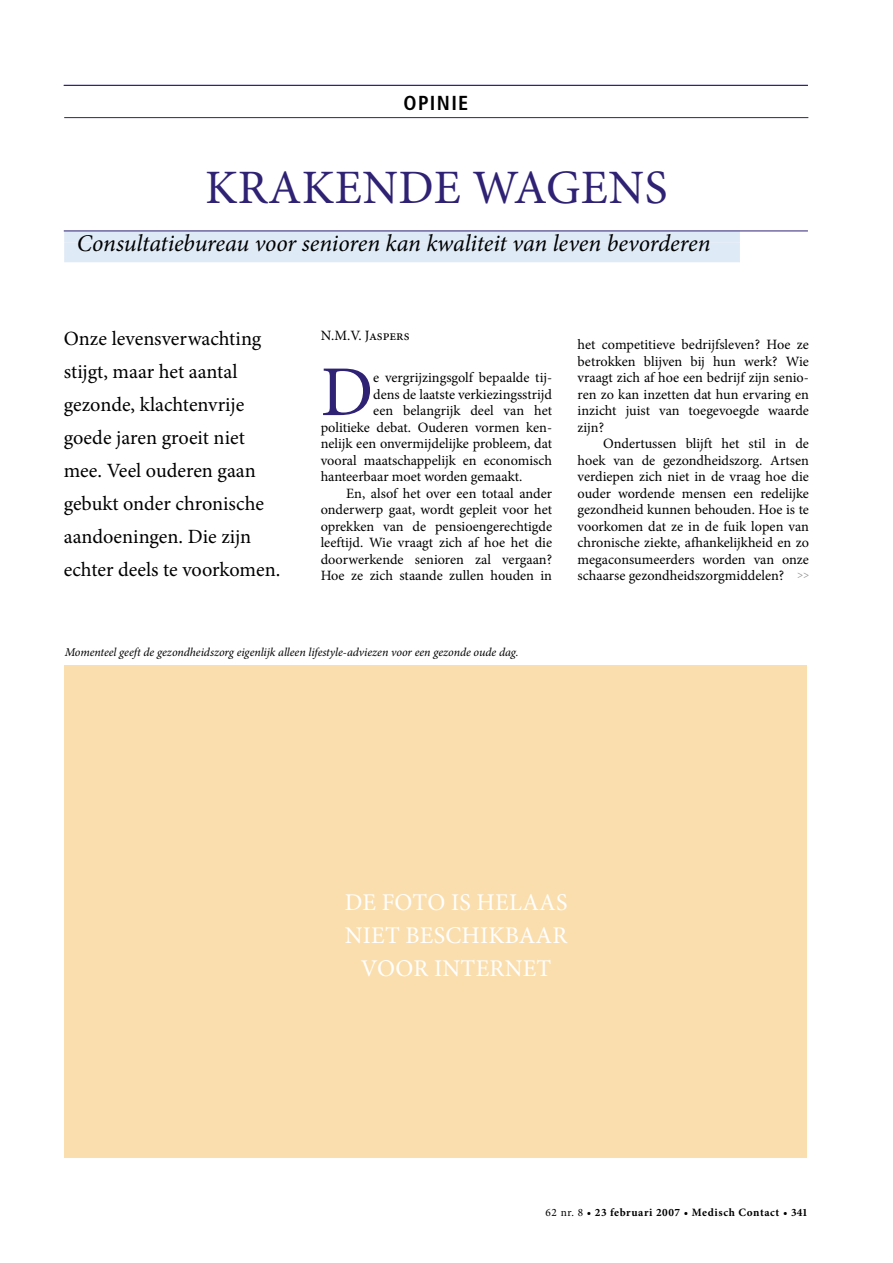
<style>
.page{position:relative;width:893px;height:1263px;background:#fff}
.page>*{position:absolute;margin:0;border:0;box-sizing:border-box;transform-origin:0 0}
.t1{font:71.55px "Minion Pro";color:#2f2274}
.t2{font:48px "Minion Pro";letter-spacing:.01em;color:#2f2274}
.t3{font:italic 24px "Minion Pro";letter-spacing:-.01em;color:#000}
.t4{font:24px "Minion Pro";letter-spacing:.01em;color:#fff}
.t5{font:20.25px/33px "Minion Pro";letter-spacing:-.005em;color:#000}
.t6{font:700 condensed 20.25px "Frutiger";letter-spacing:.065em;color:#000}
.t7{font:14.25px/16.5px "Minion Pro";letter-spacing:-.005em;color:#000;text-align:justify}
.t8{font:italic 12px "Minion Pro";letter-spacing:-.005em;color:#000}
.t9{font:700 11.25px "Minion Pro";letter-spacing:.05em;color:#000}
.s1{font-weight:400}
</style>
<div class="page">
<hr style="left:64px;top:85px;width:744px;height:1px;background:#2f2274">
<div style="left:64px;top:230px;width:676px;height:12px;background:#dfeaf7"></div>
<div style="left:64px;top:242px;width:676px;height:20px;background:#dfeaf7"></div>
<hr style="left:64px;top:231px;width:744px;height:1px;background:#2f2274">
<hr style="left:64px;top:117px;width:744px;height:1px;background:#2f2274">
<div style="left:64px;top:665px;width:743px;height:492px;background:#fbdeae"></div>
<h3 class="t6" style="left:403px;top:91px;width:66px">OPINIE</h3>
<h2 class="t2" style="left:205px;top:155px;width:464px">Krakende wagens</h2>
<h3 class="t3" style="left:77px;top:227px;width:635px">Consultatiebureau voor senioren kan kwaliteit van leven bevorderen</h3>
<h3 class="t5" style="left:64px;top:322px;width:218px">Onze levensverwachting stijgt, maar het aantal gezonde, klachtenvrije goede jaren groeit niet mee. Veel ouderen gaan gebukt onder chronische aandoeningen. Die zijn echter deels te voorkomen.</h3>
<p class="t7" style="left:321px;top:328px;width:90px">N.M.V. Jaspers</p>
<h1 class="t1" style="left:321px;top:344px;width:48px">D</h1>
<p class="t7" style="left:373px;top:369px;width:180px">e vergrijzingsgolf bepaalde tij-</p>
<p class="t7" style="left:373px;top:386px;width:180px">dens de laatste verkiezingsstrijd</p>
<p class="t7" style="left:373px;top:402px;width:180px">een belangrijk deel van het</p>
<p class="t7" style="left:321px;top:419px;width:233px">politieke debat. Ouderen vormen ken-</p>
<p class="t7" style="left:321px;top:435px;width:233px">nelijk een onvermijdelijke probleem, dat</p>
<p class="t7" style="left:321px;top:452px;width:233px">vooral maatschappelijk en economisch</p>
<p class="t7" style="left:321px;top:468px;width:203px">hanteerbaar moet worden gemaakt.</p>
<p class="t7" style="left:346px;top:485px;width:207px">En, alsof het over een totaal ander</p>
<p class="t7" style="left:321px;top:501px;width:233px">onderwerp gaat, wordt gepleit voor het</p>
<p class="t7" style="left:321px;top:518px;width:233px">oprekken van de pensioengerechtigde</p>
<p class="t7" style="left:321px;top:534px;width:233px">leeftijd. Wie vraagt zich af hoe het die</p>
<p class="t7" style="left:321px;top:551px;width:233px">doorwerkende senioren zal vergaan?</p>
<p class="t7" style="left:321px;top:567px;width:233px">Hoe ze zich staande zullen houden in</p>
<p class="t8" style="left:65px;top:644px;width:455px">Momenteel geeft de gezondheidszorg eigenlijk alleen lifestyle-adviezen voor een gezonde oude dag.</p>
<p class="t7" style="left:578px;top:336px;width:233px">het competitieve bedrijfsleven? Hoe ze betrokken blijven bij hun werk? Wie vraagt zich af hoe een bedrijf zijn senio&shy;ren zo kan inzetten dat hun ervaring en inzicht juist van toegevoegde waarde zijn?</p>
<p class="t7" style="left:578px;top:435px;width:233px;text-indent:26px">Ondertussen blijft het stil in de hoek van de gezondheidszorg. Artsen verdiepen zich niet in de vraag hoe die ouder wordende mensen een redelijke gezondheid kunnen behouden. Hoe is te voorkomen dat ze in de fuik lopen van chronische ziekte, afhankelijkheid en zo megaconsumeerders worden van onze schaarse gezondheidszorgmiddelen?</p>
<h3 class="t4" style="left:345px;top:886px;width:224px">De foto is helaas</h3>
<h3 class="t4" style="left:345px;top:919px;width:222px">niet beschikbaar</h3>
<h3 class="t4" style="left:361px;top:952px;width:19px">voo</h3>
<h3 class="t4" style="left:414px;top:952px;width:139px">r internet</h3>
<p class="t9" style="left:546px;top:1204px;width:264px"><span class="s1">62 nr. 8</span> • 23 februari 2007 • Medisch Contact • 341</p>
</div>
